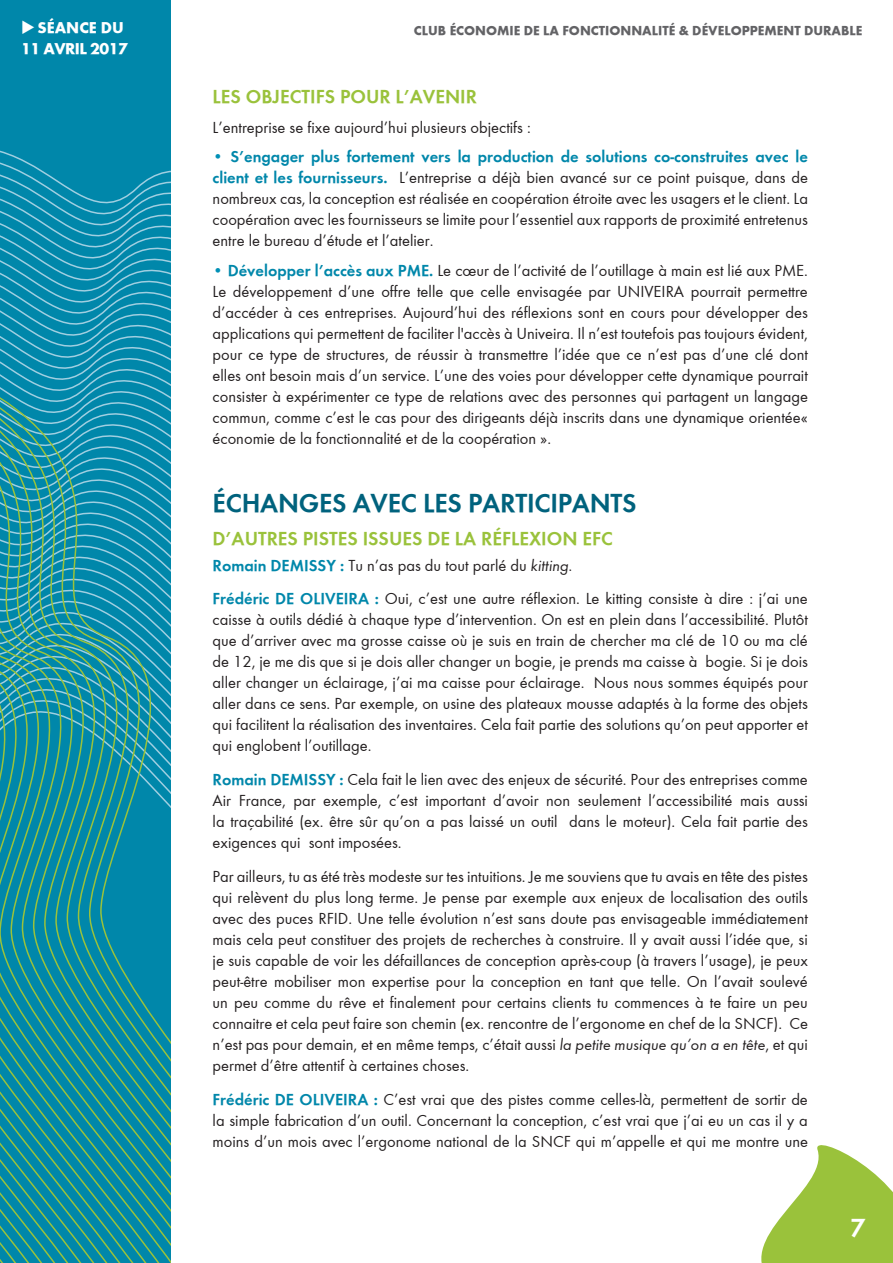
<style>
.page{position:relative;width:893px;height:1263px;background:#fff}
.page>*{position:absolute;margin:0;border:0;box-sizing:border-box;transform-origin:0 0}
.t1{font:700 27px "Function";letter-spacing:-.01em;color:#00627d}
.t2{font:700 27px "Function";color:#fff}
.t3{font:700 19.5px "Function";color:#9ac23b}
.t4{font:16.5px/21px "Function";color:#231f20;text-align:justify}
.t5{font:16.2px "Function LH Heavy";letter-spacing:-.03em;color:#fff}
.t6{font:16.2px "Function LH Heavy";color:#fff}
.t7{font:13.5px "Function LH Heavy";color:#636366}
.s1{color:#0090b6}
.s2{font-weight:700;color:#0087aa}
.s3{font-style:italic}
</style>
<div class="page">
<svg style="left:761px;top:1145px;width:132px;height:118px"></svg>
<svg style="left:0;top:0;width:170px;height:1263px;background:#1590a5"></svg>
<p class="t6" style="left:21px;top:18px;width:104px">◆SÉANCE DU</p>
<p class="t7" style="left:414px;top:22px;width:450px">CLUB ÉCONOMIE DE LA FONCTIONNALITÉ &amp; DÉVELOPPEMENT DURABLE</p>
<p class="t5" style="left:21px;top:39px;width:108px">11 AVRIL 2017</p>
<p class="t3" style="left:213px;top:85px;width:266px">LES OBJECTIFS POUR L’AVENIR</p>
<p class="t4" style="left:213px;top:117px;width:320px">L’entreprise se fixe aujourd’hui plusieurs objectifs :</p>
<p class="t4" style="left:213px;top:146px;width:597px"><span class="s1">•</span> <span class="s2">S’engager plus fortement vers la production de solutions co-construites avec le client et les fournisseurs.</span> L’entreprise a déjà bien avancé sur ce point puisque, dans de nombreux cas, la conception est réalisée en coopération étroite avec les usagers et le client. La coopération avec les fournisseurs se limite pour l’essentiel aux rapports de proximité entretenus entre le bureau d’étude et l’atelier.</p>
<p class="t4" style="left:213px;top:260px;width:597px"><span class="s1">•</span> <span class="s2">Développer l’accès aux PME.</span> Le cœur de l’activité de l’outillage à main est lié aux PME.<br>Le développement d’une offre telle que celle envisagée par UNIVEIRA pourrait permettre d’accéder à ces entreprises. Aujourd’hui des réflexions sont en cours pour développer des applications qui permettent de faciliter l'accès à Univeira. Il n’est toutefois pas toujours évident, pour ce type de structures, de réussir à transmettre l’idée que ce n’est pas d’une clé dont elles ont besoin mais d’un service. L’une des voies pour développer cette dynamique pourrait consister à expérimenter ce type de relations avec des personnes qui partagent un langage commun, comme c’est le cas pour des dirigeants déjà inscrits dans une dynamique orientée« économie de la fonctionnalité et de la coopération ».</p>
<p class="t1" style="left:213px;top:487px;width:425px">ÉCHANGES AVEC LES PARTICIPANTS</p>
<p class="t3" style="left:213px;top:527px;width:402px">D’AUTRES PISTES ISSUES DE LA RÉFLEXION EFC</p>
<p class="t4" style="left:213px;top:555px;width:362px"><span class="s2">Romain DEMISSY :</span> Tu n’as pas du tout parlé du <span class="s3">kitting.</span></p>
<p class="t4" style="left:213px;top:588px;width:597px"><span class="s2">Frédéric DE OLIVEIRA :</span> Oui, c’est une autre réflexion. Le kitting consiste à dire : j’ai une caisse à outils dédié à chaque type d’intervention. On est en plein dans l’accessibilité. Plutôt que d’arriver avec ma grosse caisse où je suis en train de chercher ma clé de 10 ou ma clé de 12, je me dis que si je dois aller changer un bogie, je prends ma caisse à bogie. Si je dois aller changer un éclairage, j’ai ma caisse pour éclairage. Nous nous sommes équipés pour aller dans ce sens. Par exemple, on usine des plateaux mousse adaptés à la forme des objets qui facilitent la réalisation des inventaires. Cela fait partie des solutions qu’on peut apporter et qui englobent l’outillage.</p>
<p class="t4" style="left:213px;top:769px;width:597px"><span class="s2">Romain DEMISSY :</span> Cela fait le lien avec des enjeux de sécurité. Pour des entreprises comme Air France, par exemple, c’est important d’avoir non seulement l’accessibilité mais aussi la traçabilité (ex. être sûr qu’on a pas laissé un outil dans le moteur). Cela fait partie des exigences qui sont imposées.</p>
<p class="t4" style="left:213px;top:866px;width:597px">Par ailleurs, tu as été très modeste sur tes intuitions. Je me souviens que tu avais en tête des pistes qui relèvent du plus long terme. Je pense par exemple aux enjeux de localisation des outils avec des puces RFID. Une telle évolution n’est sans doute pas envisageable immédiatement mais cela peut constituer des projets de recherches à construire. Il y avait aussi l’idée que, si je suis capable de voir les défaillances de conception après-coup (à travers l’usage), je peux peut-être mobiliser mon expertise pour la conception en tant que telle. On l’avait soulevé un peu comme du rêve et finalement pour certains clients tu commences à te faire un peu connaitre et cela peut faire son chemin (ex. rencontre de l’ergonome en chef de la SNCF). Ce n’est pas pour demain, et en même temps, c’était aussi <span class="s3">la petite musique qu’on a en tête</span>, et qui permet d’être attentif à certaines choses.</p>
<p class="t4" style="left:213px;top:1089px;width:597px"><span class="s2">Frédéric DE OLIVEIRA :</span> C’est vrai que des pistes comme celles-là, permettent de sortir de la simple fabrication d’un outil. Concernant la conception, c’est vrai que j’ai eu un cas il y a moins d’un mois avec l’ergonome national de la SNCF qui m’appelle et qui me montre une</p>
<p class="t2" style="left:850px;top:1212px;width:17px">7</p>
</div>
